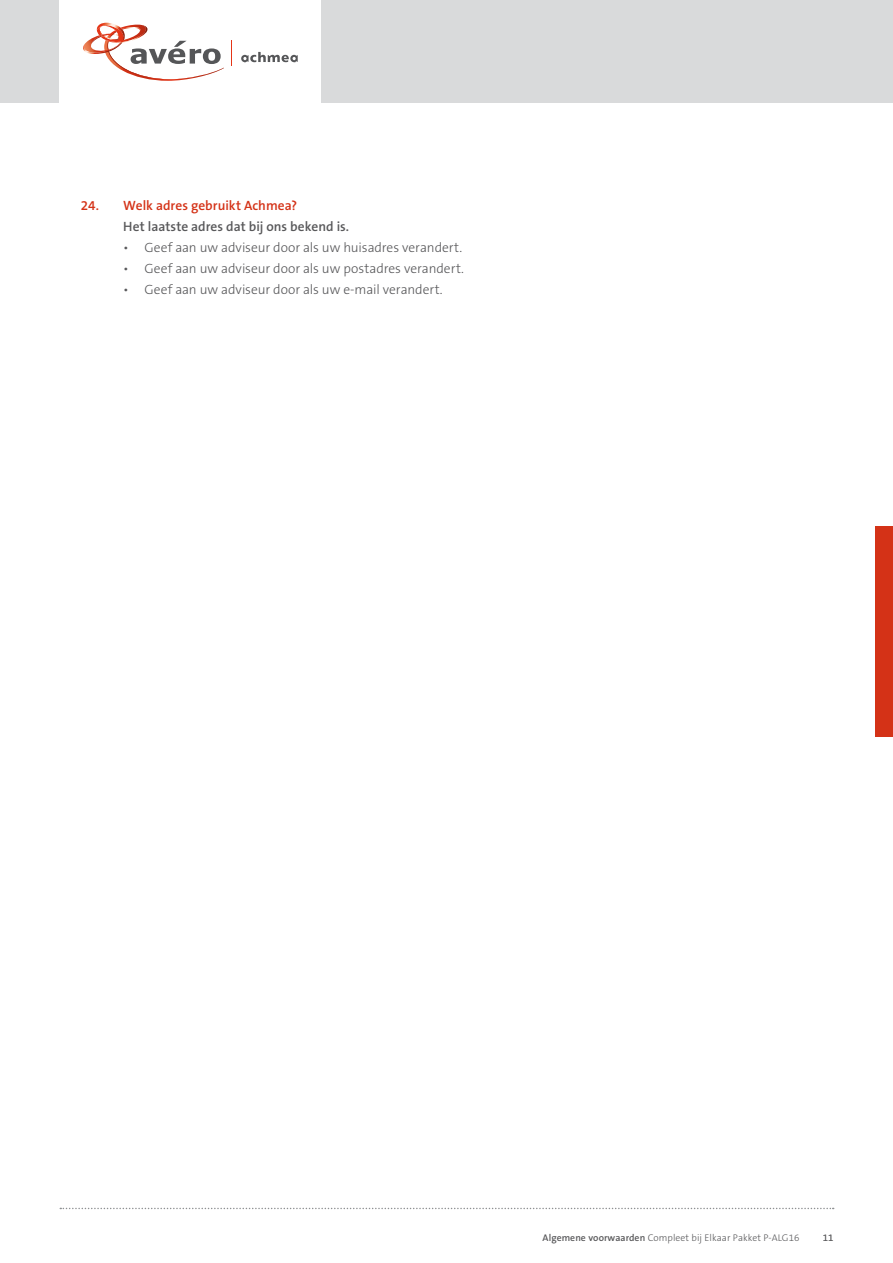
<style>
.page{position:relative;width:893px;height:1263px;background:#fff}
.page>*{position:absolute;margin:0;border:0;box-sizing:border-box;transform-origin:0 0}
.t1{font:300 13.5px "The Sans B3";color:#58585a}
.t2{font:600 13.5px "The Sans B6";letter-spacing:.005em;color:#58585a}
.t3{font:600 13.5px "The Sans B6";color:#d43217}
.t4{font:300 9.75px "The Sans B3";letter-spacing:.005em;color:#58585a}
.s1{font-family:"The Sans B6";font-weight:600}
</style>
<div class="page">
<div style="left:0;top:0;width:893px;height:103px;background:#d9dadb"></div>
<div style="left:60px;top:0;width:261px;height:103px;background:#fff"></div>
<svg style="left:241px;top:52px;width:57px;height:10px"></svg>
<svg style="left:83px;top:22px;width:141px;height:59px"></svg>
<svg style="left:231px;top:41px;width:1px;height:25px"></svg>
<svg style="left:60px;top:1208px;width:774px;height:1px"></svg>
<div style="left:876px;top:526px;width:17px;height:211px;background:#d43217"></div>
<p class="t3" style="left:81px;top:198px;width:218px">24. Welk adres gebruikt Achmea?</p>
<p class="t2" style="left:123px;top:219px;width:227px">Het laatste adres dat bij ons bekend is.</p>
<p class="t1" style="left:123px;top:241px;width:340px">• Geef aan uw adviseur door als uw huisadres verandert.</p>
<p class="t1" style="left:123px;top:262px;width:342px">• Geef aan uw adviseur door als uw postadres verandert.</p>
<p class="t1" style="left:123px;top:283px;width:321px">• Geef aan uw adviseur door als uw e-mail verandert.</p>
<p class="t4" style="left:543px;top:1233px;width:258px"><span class="s1">Algemene voorwaarden</span> Compleet bij Elkaar Pakket P-ALG16</p>
<p class="t4" style="left:823px;top:1233px;width:12px">11</p>
</div>
